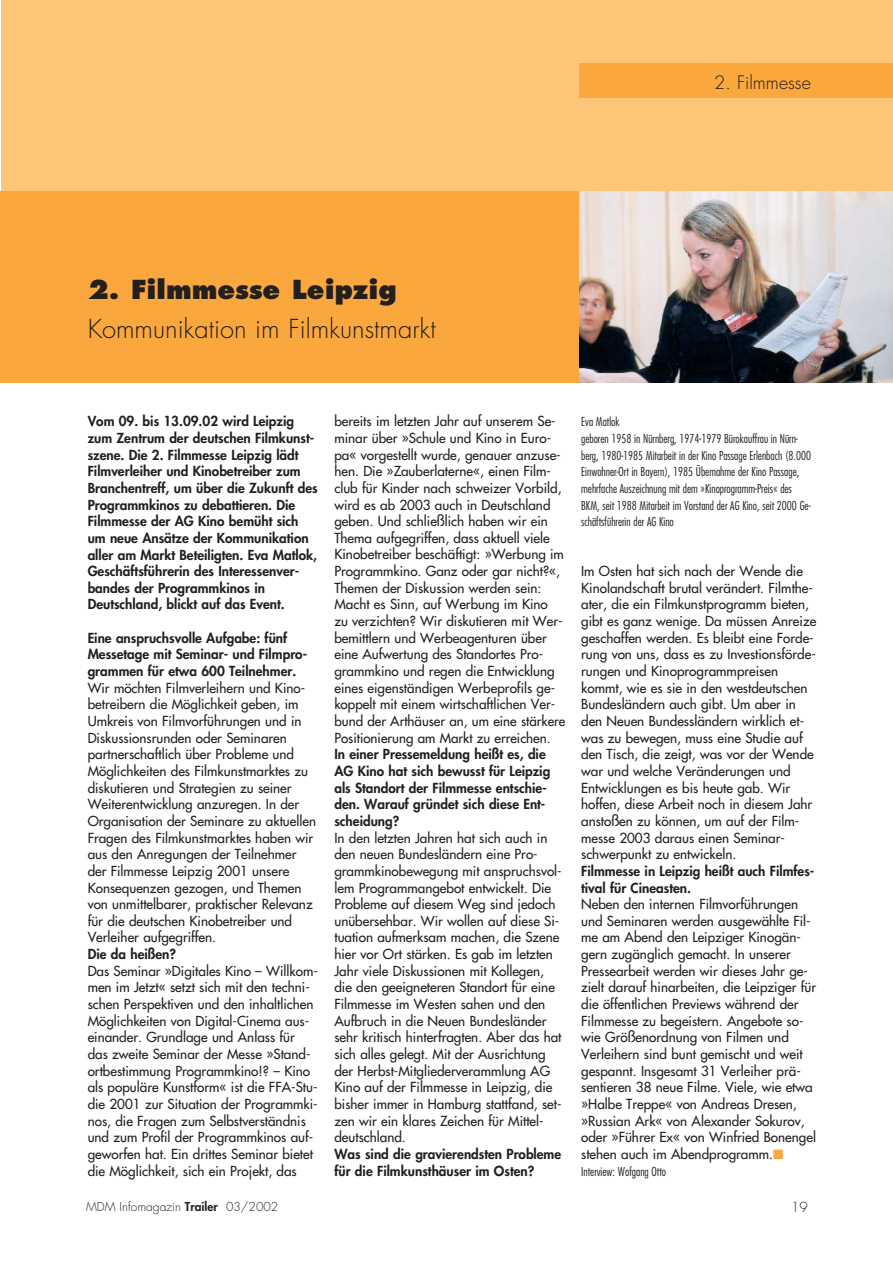
<style>
.page{position:relative;width:893px;height:1263px;background:#fff}
.page>*{position:absolute;margin:0;border:0;box-sizing:border-box;transform-origin:0 0}
.t1{font:300 25.5px "Futura";color:#231f1f}
.t2{font:800 25.5px "Futura";color:#231f1f}
.t3{font:300 18px "Futura";color:#231f1f}
.t4{font:13.5px/16.6px "Futura";color:#231f1f}
.t5{font:800 13.5px/16.6px "Futura";color:#231f1f}
.t6{font:300 13.5px "Futura";color:#231f1f}
.t7{font:300 condensed 12px/16.6px "Futura";color:#231f1f}
.t8{font:300 12px "Futura";color:#231f1f}
.s1{color:#faa73e}
.s2{font-weight:800}
</style>
<div class="page">
<div style="left:1px;top:0;width:891px;height:383px;background:#fdc578"></div>
<div style="left:0;top:191px;width:892px;height:192px;background:#faa73e"></div>
<img style="left:579px;top:191px;width:313px;height:192px">
<div style="left:579px;top:64px;width:313px;height:34px;background:#faa73e"></div>
<h2 class="t3" style="left:714px;top:74px;width:98px">2. Filmmesse</h2>
<h1 class="t2" style="left:88px;top:278px;width:310px">2. Filmmesse Leipzig</h1>
<h1 class="t1" style="left:88px;top:317px;width:349px">Kommunikation im Filmkunstmarkt</h1>
<p class="t5" style="left:88px;top:414px;width:232px">Vom 09. bis 13.09.02 wird Leipzig zum Zentrum der deutschen Filmkunst&shy;szene. Die 2. Filmmesse Leipzig lädt Filmverleiher und Kinobetreiber zum Branchentreff, um über die Zukunft des Programmkinos zu debattieren. Die Filmmesse der AG Kino bemüht sich um neue Ansätze der Kommunikation aller am Markt Beteiligten. Eva Matlok, Geschäftsführerin des Interessenver&shy;bandes der Programmkinos in Deutschland, blickt auf das Event.</p>
<p class="t5" style="left:88px;top:630px;width:221px">Eine anspruchsvolle Aufgabe: fünf<br>Messetage mit Seminar- und Filmpro&shy;grammen für etwa 600 Teilnehmer.</p>
<p class="t4" style="left:88px;top:680px;width:230px">Wir möchten Filmverleihern und Kino&shy;betreibern die Möglichkeit geben, im Umkreis von Filmvorführungen und in Diskussionsrunden oder Seminaren partnerschaftlich über Probleme und Möglichkeiten des Filmkunstmarktes zu diskutieren und Strategien zu seiner Weiterentwicklung anzuregen. In der Organisation der Seminare zu aktuellen Fragen des Filmkunstmarktes haben wir aus den Anregungen der Teilnehmer der Filmmesse Leipzig 2001 unsere Konsequenzen gezogen, und Themen von unmittelbarer, praktischer Relevanz für die deutschen Kinobetreiber und Verleiher aufgegriffen.</p>
<p class="t5" style="left:88px;top:947px;width:90px">Die da heißen?</p>
<p class="t4" style="left:88px;top:963px;width:232px">Das Seminar »Digitales Kino – Willkom&shy;men im Jetzt« setzt sich mit den techni&shy;schen Perspektiven und den inhaltlichen Möglichkeiten von Digital-Cinema aus&shy;einander. Grundlage und Anlass für das zweite Seminar der Messe »Stand&shy;ortbestimmung Programmkino!? – Kino als populäre Kunstform« ist die FFA-Stu&shy;die 2001 zur Situation der Programmki&shy;nos, die Fragen zum Selbstverständnis und zum Profil der Programmkinos auf&shy;geworfen hat. Ein drittes Seminar bietet die Möglichkeit, sich ein Projekt, das</p>
<p class="t4" style="left:334px;top:414px;width:232px">bereits im letzten Jahr auf unserem Se&shy;minar über »Schule und Kino in Euro&shy;pa« vorgestellt wurde, genauer anzuse&shy;hen. Die »Zauberlaterne«, einen Film&shy;club für Kinder nach schweizer Vorbild, wird es ab 2003 auch in Deutschland geben. Und schließlich haben wir ein Thema aufgegriffen, dass aktuell viele Kinobetreiber beschäftigt: »Werbung im Programmkino. Ganz oder gar nicht?«, Themen der Diskussion werden sein:<br>Macht es Sinn, auf Werbung im Kino<br>zu verzichten? Wir diskutieren mit Wer&shy;bemittlern und Werbeagenturen über eine Aufwertung des Standortes Pro&shy;grammkino und regen die Entwicklung eines eigenständigen Werbeprofils ge&shy;koppelt mit einem wirtschaftlichen Ver&shy;bund der Arthäuser an, um eine stärkere Positionierung am Markt zu erreichen.</p>
<p class="t5" style="left:334px;top:747px;width:217px">In einer Pressemeldung heißt es, die<br>AG Kino hat sich bewusst für Leipzig als Standort der Filmmesse entschie&shy;den. Warauf gründet sich diese Ent&shy;scheidung?</p>
<p class="t4" style="left:334px;top:830px;width:229px">In den letzten Jahren hat sich auch in den neuen Bundesländern eine Pro&shy;grammkinobewegung mit anspruchsvol&shy;lem Programmangebot entwickelt. Die Probleme auf diesem Weg sind jedoch unübersehbar. Wir wollen auf diese Si&shy;tuation aufmerksam machen, die Szene hier vor Ort stärken. Es gab im letzten Jahr viele Diskussionen mit Kollegen, die den geeigneteren Standort für eine Filmmesse im Westen sahen und den Aufbruch in die Neuen Bundesländer sehr kritisch hinterfragten. Aber das hat sich alles gelegt. Mit der Ausrichtung der Herbst-Mitgliederverammlung AG Kino auf der Filmmesse in Leipzig, die bisher immer in Hamburg stattfand, set&shy;zen wir ein klares Zeichen für Mittel&shy;deutschland.</p>
<p class="t5" style="left:334px;top:1147px;width:228px">Was sind die gravierendsten Probleme für die Filmkunsthäuser im Osten?</p>
<p class="t7" style="left:581px;top:414px;width:231px">Eva Matlok<br>geboren 1958 in Nürnberg, 1974-1979 Bürokauffrau in Nürn&shy;berg, 1980-1985 Mitarbeit in der Kino Passage Erlenbach (8.000<br>Einwohner-Ort in Bayern), 1985 Übernahme der Kino Passage, mehrfache Auszeichnung mit dem »Kinoprogramm-Preis« des BKM, seit 1988 Mitarbeit im Vorstand der AG Kino, seit 2000 Ge&shy;schäftsführerin der AG Kino</p>
<p class="t4" style="left:581px;top:564px;width:236px">Im Osten hat sich nach der Wende die Kinolandschaft brutal verändert. Filmthe&shy;ater, die ein Filmkunstprogramm bieten, gibt es ganz wenige. Da müssen Anreize geschaffen werden. Es bleibt eine Forde&shy;rung von uns, dass es zu Investionsförde&shy;rungen und Kinoprogrammpreisen kommt, wie es sie in den westdeutschen Bundesländern auch gibt. Um aber in den Neuen Bundessländern wirklich et&shy;was zu bewegen, muss eine Studie auf den Tisch, die zeigt, was vor der Wende war und welche Veränderungen und Entwicklungen es bis heute gab. Wir hoffen, diese Arbeit noch in diesem Jahr anstoßen zu können, um auf der Film&shy;messe 2003 daraus einen Seminar&shy;schwerpunkt zu entwickeln.</p>
<p class="t5" style="left:581px;top:864px;width:235px">Filmmesse in Leipzig heißt auch Filmfes&shy;tival für Cineasten.</p>
<p class="t4" style="left:581px;top:897px;width:236px">Neben den internen Filmvorführungen und Seminaren werden ausgewählte Fil&shy;me am Abend den Leipziger Kinogän&shy;gern zugänglich gemacht. In unserer Pressearbeit werden wir dieses Jahr ge&shy;zielt darauf hinarbeiten, die Leipziger für die öffentlichen Previews während der Filmmesse zu begeistern. Angebote so&shy;wie Größenordnung von Filmen und Verleihern sind bunt gemischt und weit gespannt. Insgesamt 31 Verleiher prä&shy;sentieren 38 neue Filme. Viele, wie etwa »Halbe Treppe« von Andreas Dresen, »Russian Ark« von Alexander Sokurov, oder »Führer Ex« von Winfried Bonengel stehen auch im Abendprogramm.<span class="s1">■</span></p>
<p class="t7" style="left:581px;top:1164px;width:87px">Interview: Wofgang Otto</p>
<p class="t8" style="left:86px;top:1201px;width:194px">MDM Infomagazin <span class="s2">Trailer</span> 03/2002</p>
<p class="t6" style="left:791px;top:1201px;width:18px">19</p>
</div>
